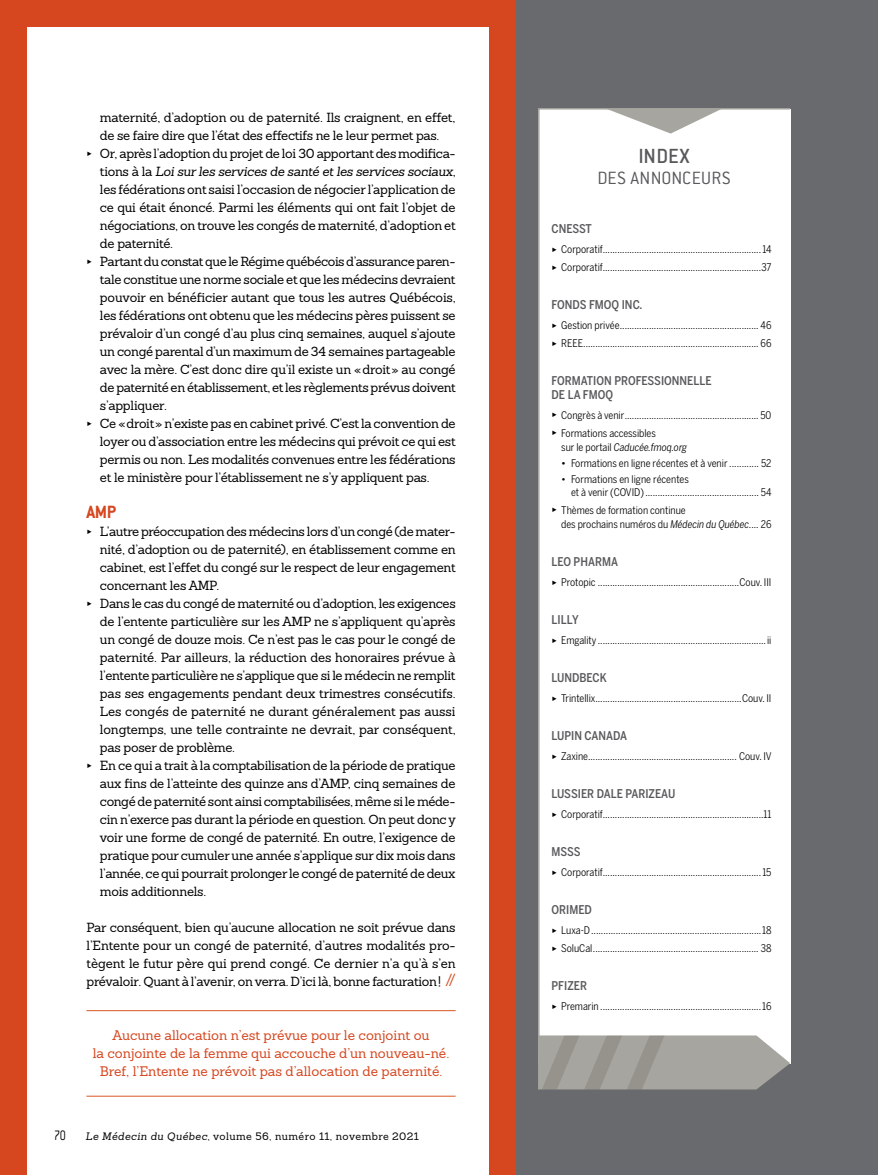
<style>
.page{position:relative;width:878px;height:1175px;background:#fff}
.page>*{position:absolute;margin:0;border:0;box-sizing:border-box;transform-origin:0 0}
.t1{font:500 22.5px "Conduit ITC Std";letter-spacing:.005em;color:#58595b}
.t2{font:300 19.5px "Conduit ITC Std";letter-spacing:.02em;color:#58595b}
.t3{font:700 19.5px "Conduit ITC Std";color:#d6461f}
.t4{font:300 15px "Conduit ITC Std";color:#000;scale:.8 1}
.t5{font:13.5px/18px "Sanchez Slab";color:#d6461f;text-align:center}
.t6{font:12.9px/18px "Sanchez Slab";letter-spacing:-.02em;color:#000}
.t7{font:500 12px/13.5px "Benton Sans Cond";color:#58595b}
.t8{font:10.5px/18px "Benton Sans Cond";letter-spacing:-.005em;color:#000}
.t9{font:10.5px "Sanchez Slab";letter-spacing:.04em;color:#000}
.t10{font:italic 10.5px "Benton Sans Cond";letter-spacing:-.005em;color:#000}
.s1{font-style:italic}
.s2{font-family:"Conduit ITC Std";font-weight:500;font-size:19.5px;color:#d6461f}
.s3{font-style:normal}
.s4{font-weight:500}
</style>
<div class="page">
<div style="left:484px;top:0;width:394px;height:1174px;background:#696a6d"></div>
<div style="left:538px;top:108px;width:253px;height:956px;background:#fff"></div>
<svg style="left:606px;top:109px;width:115px;height:25px;background:#d3d2cf"></svg>
<svg style="left:538px;top:1035px;width:252px;height:54px;background:#a5a39e"></svg>
<div style="left:0;top:0;width:515px;height:1174px;background:#d6461f"></div>
<div style="left:27px;top:27px;width:461px;height:1147px;background:#fff"></div>
<hr style="left:86px;top:1010px;width:369px;height:1px;background:#dd6a3d">
<hr style="left:86px;top:1095px;width:369px;height:1px;background:#dd6a3d">
<svg style="left:552px;top:247px;width:4px;height:5px"></svg>
<svg style="left:552px;top:265px;width:4px;height:5px"></svg>
<svg style="left:552px;top:323px;width:4px;height:5px"></svg>
<svg style="left:552px;top:341px;width:4px;height:5px"></svg>
<svg style="left:552px;top:413px;width:4px;height:4px"></svg>
<svg style="left:552px;top:431px;width:4px;height:4px"></svg>
<svg style="left:552px;top:508px;width:4px;height:4px"></svg>
<svg style="left:552px;top:580px;width:4px;height:4px"></svg>
<svg style="left:552px;top:638px;width:4px;height:4px"></svg>
<svg style="left:552px;top:696px;width:4px;height:4px"></svg>
<svg style="left:552px;top:754px;width:4px;height:4px"></svg>
<svg style="left:552px;top:812px;width:4px;height:4px"></svg>
<svg style="left:552px;top:870px;width:4px;height:4px"></svg>
<svg style="left:552px;top:928px;width:4px;height:4px"></svg>
<svg style="left:552px;top:946px;width:4px;height:4px"></svg>
<svg style="left:552px;top:1004px;width:4px;height:4px"></svg>
<p class="t6" style="left:100px;top:108px;width:357px">maternité, d’adoption ou de paternité. Ils craignent, en effet, de se faire dire que l’état des effectifs ne le leur permet pas.<br>Or, après l’adoption du projet de loi 30 apportant des modifica&shy;tions à la <span class="s1">Loi sur les services de santé et les services sociaux</span>, les fédérations ont saisi l’occasion de négocier l’application de ce qui était énoncé. Parmi les éléments qui ont fait l’objet de négociations, on trouve les congés de maternité, d’adoption et de paternité.<br>Partant du constat que le Régime québécois d’assurance paren&shy;tale constitue une norme sociale et que les médecins devraient pouvoir en bénéficier autant que tous les autres Québécois, les fédérations ont obtenu que les médecins pères puissent se prévaloir d’un congé d’au plus cinq semaines, auquel s’ajoute un congé parental d’un maximum de 34 semaines partageable avec la mère. C’est donc dire qu’il existe un «droit» au congé de paternité en établissement, et les règlements prévus doivent s’appliquer.<br>Ce «droit» n’existe pas en cabinet privé. C’est la convention de loyer ou d’association entre les médecins qui prévoit ce qui est permis ou non. Les modalités convenues entre les fédérations et le ministère pour l’établissement ne s’y appliquent pas.</p>
<h2 class="t3" style="left:86px;top:500px;width:31px">AMP</h2>
<p class="t6" style="left:100px;top:522px;width:357px">L’autre préoccupation des médecins lors d’un congé (de mater&shy;nité, d’adoption ou de paternité), en établissement comme en cabinet, est l’effet du congé sur le respect de leur engagement concernant les AMP.<br>Dans le cas du congé de maternité ou d’adoption, les exigences de l’entente particulière sur les AMP ne s’appliquent qu’après un congé de douze mois. Ce n’est pas le cas pour le congé de paternité. Par ailleurs, la réduction des honoraires prévue à l’entente particulière ne s’applique que si le médecin ne remplit pas ses engagements pendant deux trimestres consécutifs.<br>Les congés de paternité ne durant généralement pas aussi longtemps, une telle contrainte ne devrait, par conséquent, pas poser de problème.<br>En ce qui a trait à la comptabilisation de la période de pratique aux fins de l’atteinte des quinze ans d’AMP, cinq semaines de congé de paternité sont ainsi comptabilisées, même si le méde&shy;cin n’exerce pas durant la période en question. On peut donc y voir une forme de congé de paternité. En outre, l’exigence de pratique pour cumuler une année s’applique sur dix mois dans l’année, ce qui pourrait prolonger le congé de paternité de deux mois additionnels.</p>
<p class="t6" style="left:86px;top:918px;width:371px;text-align:justify">Par conséquent, bien qu’aucune allocation ne soit prévue dans l’Entente pour un congé de paternité, d’autres modalités pro&shy;tègent le futur père qui prend congé. Ce dernier n’a qu’à s’en prévaloir. Quant à l’avenir, on verra. D’ici là, bonne facturation! <span class="s2">//</span></p>
<p class="t5" style="left:93px;top:1026px;width:358px">Aucune allocation n’est prévue pour le conjoint ou<br>la conjointe de la femme qui accouche d’un nouveau-né.<br>Bref, l’Entente ne prévoit pas d’allocation de paternité.</p>
<p class="t4" style="left:54px;top:1126px;width:16px">70</p>
<p class="t9" style="left:86px;top:1129px;width:335px"><span class="s1">Le Médecin du Québec</span>, volume 56, numéro 11, novembre 2021</p>
<h1 class="t1" style="left:638px;top:142px;width:53px">INDEX</h1>
<h2 class="t2" style="left:597px;top:166px;width:135px">DES ANNONCEURS</h2>
<p class="t7" style="left:551px;top:222px;width:42px">CNESST</p>
<p class="t8" style="left:561px;top:240px;width:212px">Corporatif.................................................................14<br>Corporatif.................................................................37</p>
<p class="t7" style="left:551px;top:298px;width:92px">FONDS FMOQ INC.</p>
<p class="t8" style="left:561px;top:316px;width:212px">Gestion privée......................................................... 46<br>REEE........................................................................ 66</p>
<p class="t7" style="left:551px;top:374px;width:162px">FORMATION PROFESSIONNELLE<br>DE LA FMOQ</p>
<p class="t8" style="left:561px;top:406px;width:212px">Congrès à venir....................................................... 50<br>Formations accessibles</p>
<p class="t10" style="left:561px;top:441px;width:127px"><span class="s3">sur le portail</span> Caducée.fmoq.org</p>
<p class="t8" style="left:561px;top:454px;width:212px"><span class="s4">•</span> Formations en ligne récentes et à venir ............ 52</p>
<p class="t8" style="left:571px;top:473px;width:202px;line-height:12.8px;text-indent:-10px">• Formations en ligne récentes<br>et à venir (COVID).............................................. 54</p>
<p class="t8" style="left:561px;top:503px;width:212px;line-height:14.2px">Thèmes de formation continue<br>des prochains numéros du <span class="s1">Médecin du Québec</span>.... 26</p>
<p class="t7" style="left:551px;top:555px;width:68px">LEO PHARMA</p>
<p class="t8" style="left:561px;top:573px;width:212px">Protopic ..........................................................Couv. III</p>
<p class="t7" style="left:551px;top:613px;width:29px">LILLY</p>
<p class="t8" style="left:561px;top:631px;width:212px">Emgality .....................................................................ii</p>
<p class="t7" style="left:551px;top:671px;width:57px">LUNDBECK</p>
<p class="t8" style="left:561px;top:689px;width:212px">Trintellix............................................................Couv. II</p>
<p class="t7" style="left:551px;top:729px;width:77px">LUPIN CANADA</p>
<p class="t8" style="left:561px;top:747px;width:212px">Zaxine............................................................. Couv. IV</p>
<p class="t7" style="left:551px;top:787px;width:125px">LUSSIER DALE PARIZEAU</p>
<p class="t8" style="left:561px;top:805px;width:212px">Corporatif..................................................................11</p>
<p class="t7" style="left:551px;top:845px;width:31px">MSSS</p>
<p class="t8" style="left:561px;top:863px;width:212px">Corporatif.................................................................15</p>
<p class="t7" style="left:551px;top:903px;width:42px">ORIMED</p>
<p class="t8" style="left:561px;top:921px;width:212px">Luxa-D.....................................................................18<br>SoluCal.................................................................... 38</p>
<p class="t7" style="left:551px;top:979px;width:37px">PFIZER</p>
<p class="t8" style="left:561px;top:997px;width:212px">Premarin ..................................................................16</p>
</div>
